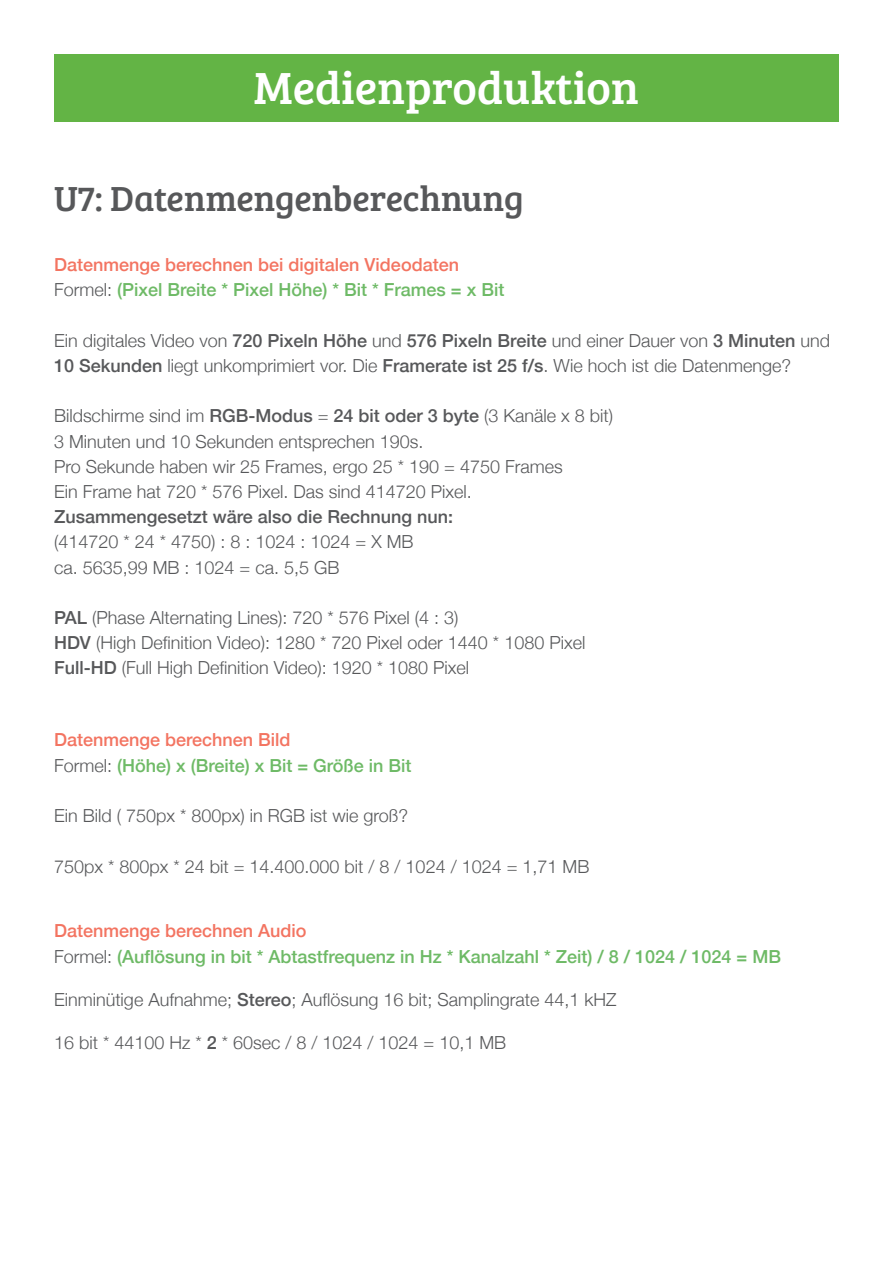
<style>
.page{position:relative;width:893px;height:1263px;background:#fff}
.page>*{position:absolute;margin:0;border:0;box-sizing:border-box;transform-origin:0 0}
.t1{font:46.5px "Bree Serif";color:#fff}
.t2{font:36px "Bree Serif";letter-spacing:-.005em;color:#57585a}
.t3{font:300 18px/25.2px "Helvetica Neue";color:#57585a}
.t4{font:500 18px/25.2px "Helvetica Neue";color:#6eba66}
.t5{font:500 18px/25.2px "Helvetica Neue";color:#f37461}
.t6{font:500 18px "Helvetica Neue";color:#57585a}
.s1{font-weight:300;color:#57585a}
.s2{color:#6eba66}
.s3{font-weight:500}
.s4{color:#f37461}
</style>
<div class="page">
<div style="left:54px;top:54px;width:785px;height:67px;background:#63b445"></div>
<h1 class="t1" style="left:254px;top:54px;width:387px">Medienproduktion</h1>
<h2 class="t2" style="left:54px;top:172px;width:471px">U7: Datenmengenberechnung</h2>
<p class="t5" style="left:54px;top:251px;width:452px">Datenmenge berechnen bei digitalen Videodaten<br><span class="s1">Formel:</span> <span class="s2">(Pixel Breite * Pixel Höhe) * Bit * Frames = x Bit</span></p>
<p class="t3" style="left:54px;top:326px;width:778px">Ein digitales Video von <span class="s3">720 Pixeln Höhe</span> und <span class="s3">576 Pixeln Breite</span> und einer Dauer von <span class="s3">3 Minuten</span> und<br><span class="s3">10 Sekunden</span> liegt unkomprimiert vor. Die <span class="s3">Framerate ist 25 f/s</span>. Wie hoch ist die Datenmenge?</p>
<p class="t3" style="left:54px;top:402px;width:561px">Bildschirme sind im <span class="s3">RGB-Modus</span> = <span class="s3">24 bit oder 3 byte</span> (3 Kanäle x 8 bit)<br>3 Minuten und 10 Sekunden entsprechen 190s.<br>Pro Sekunde haben wir 25 Frames, ergo 25 * 190 = 4750 Frames<br>Ein Frame hat 720 * 576 Pixel. Das sind 414720 Pixel.</p>
<p class="t6" style="left:54px;top:502px;width:401px">Zusammengesetzt wäre also die Rechnung nun:</p>
<p class="t3" style="left:54px;top:528px;width:361px">(414720 * 24 * 4750) : 8 : 1024 : 1024 = X MB ca. 5635,99 MB : 1024 = ca. 5,5 GB</p>
<p class="t3" style="left:54px;top:604px;width:533px"><span class="s3">PAL</span> (Phase Alternating Lines): 720 * 576 Pixel (4 : 3)<br><span class="s3">HDV</span> (High Definition Video): 1280 * 720 Pixel oder 1440 * 1080 Pixel<br><span class="s3">Full-HD</span> (Full High Definition Video): 1920 * 1080 Pixel</p>
<p class="t4" style="left:54px;top:726px;width:359px"><span class="s4">Datenmenge berechnen Bild<br></span><span class="s1">Formel:</span> (Höhe) x (Breite) x Bit = Größe in Bit</p>
<p class="t3" style="left:54px;top:802px;width:356px">Ein Bild ( 750px * 800px) in RGB ist wie groß?</p>
<p class="t3" style="left:54px;top:852px;width:537px">750px * 800px * 24 bit = 14.400.000 bit / 8 / 1024 / 1024 = 1,71 MB</p>
<p class="t4" style="left:54px;top:917px;width:729px"><span class="s4">Datenmenge berechnen Audio<br></span><span class="s1">Formel:</span> (Auflösung in bit * Abtastfrequenz in Hz * Kanalzahl * Zeit) / 8 / 1024 / 1024 = MB</p>
<p class="t3" style="left:54px;top:985px;width:564px">Einminütige Aufnahme; <span class="s3">Stereo</span>; Auflösung 16 bit; Samplingrate 44,1 kHZ</p>
<p class="t3" style="left:54px;top:1028px;width:454px">16 bit * 44100 Hz * <span class="s3">2</span> * 60sec / 8 / 1024 / 1024 = 10,1 MB</p>
</div>
